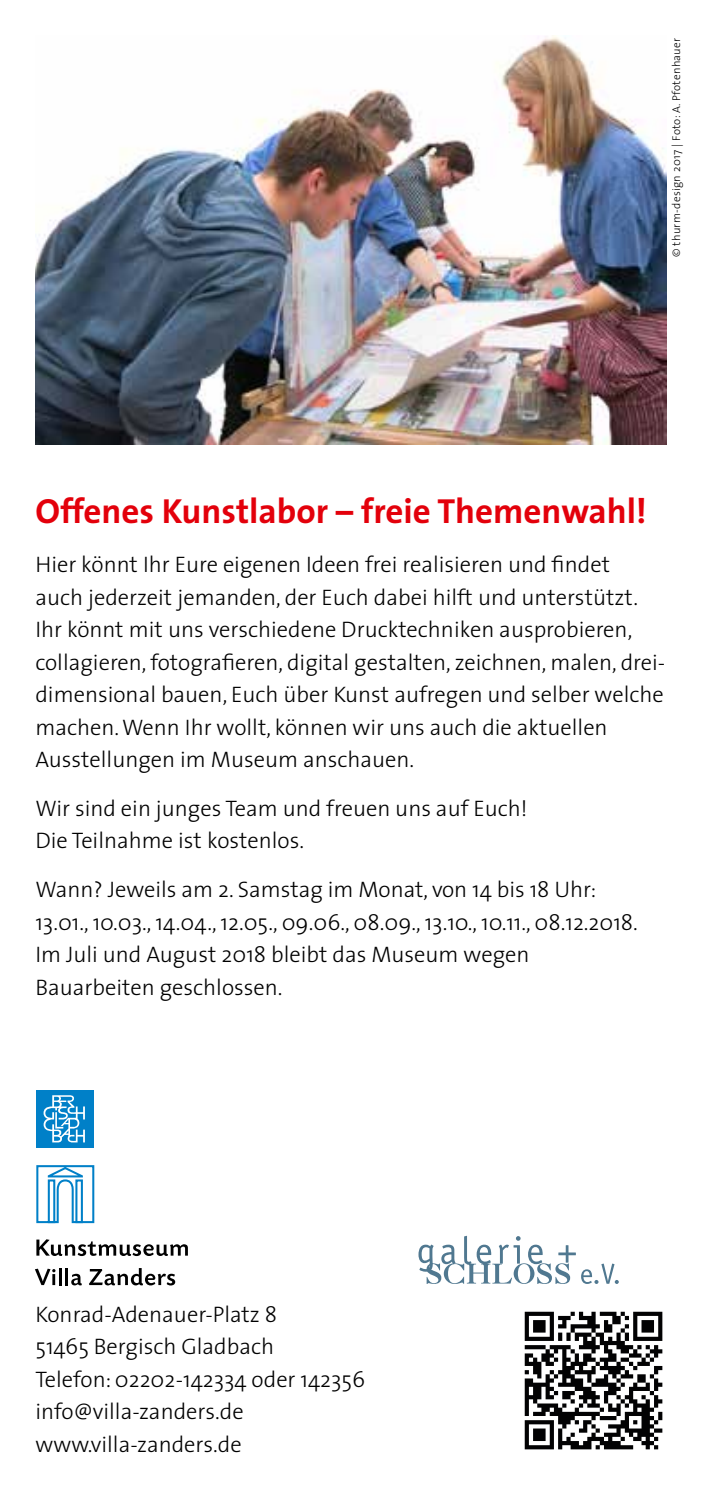
<style>
.page{position:relative;width:702px;height:1489px;background:#fff}
.page>*{position:absolute;margin:0;border:0;box-sizing:border-box;transform-origin:0 0}
.t1{font:700 35px "The Sans";color:#e3000b}
.t2{font:300 22.5px/32.5px "The Sans";color:#000}
.t3{font:300 11.25px "The Sans";letter-spacing:.025em;color:#000}
</style>
<div class="page">
<svg style="left:418px;top:1235px;width:200px;height:48px"></svg>
<svg style="left:36px;top:1147px;width:58px;height:1px"></svg>
<div style="left:36px;top:1089px;width:58px;height:58px;background:#0080c8"></div>
<svg style="left:44px;top:1095px;width:41px;height:47px"></svg>
<svg style="left:36px;top:1165px;width:59px;height:58px"></svg>
<svg style="left:35px;top:1268px;width:20px;height:16px"></svg>
<hr style="left:59px;top:1267px;width:3px;height:17px;background:#000">
<hr style="left:65px;top:1267px;width:3px;height:17px;background:#000">
<svg style="left:71px;top:1273px;width:11px;height:12px"></svg>
<svg style="left:89px;top:1268px;width:86px;height:17px"></svg>
<svg style="left:36px;top:1239px;width:152px;height:16px"></svg>
<img style="left:35px;top:35px;width:631px;height:409px">
<svg style="left:524px;top:1311px;width:138px;height:138px"></svg>
<p class="t3" style="left:667px;top:257px;width:221px;rotate:-90deg">© thurm-design 2017 | Foto: A. Pfotenhauer</p>
<h1 class="t1" style="left:35px;top:482px;width:613px">Offenes Kunstlabor – freie Themenwahl!</h1>
<p class="t2" style="left:35px;top:547px;width:631px">Hier könnt Ihr Eure eigenen Ideen frei realisieren und findet<br>auch jederzeit jemanden, der Euch dabei hilft und unterstützt.<br>Ihr könnt mit uns verschiedene Drucktechniken ausprobieren, collagieren, fotografieren, digital gestalten, zeichnen, malen, drei&shy;dimensional bauen, Euch über Kunst aufregen und selber welche machen. Wenn Ihr wollt, können wir uns auch die aktuellen Ausstellungen im Museum anschauen.</p>
<p class="t2" style="left:35px;top:791px;width:493px">Wir sind ein junges Team und freuen uns auf Euch!<br>Die Teilnahme ist kostenlos.</p>
<p class="t2" style="left:35px;top:872px;width:604px">Wann? Jeweils am 2. Samstag im Monat, von 14 bis 18 Uhr:<br>13.01., 10.03., 14.04., 12.05., 09.06., 08.09., 13.10., 10.11., 08.12.2018.<br>Im Juli und August 2018 bleibt das Museum wegen Bauarbeiten geschlossen.</p>
<p class="t2" style="left:35px;top:1297px;width:331px">Konrad-Adenauer-Platz 8<br>51465 Bergisch Gladbach<br>Telefon: 02202-142334 oder 142356 info@villa-zanders.de www.villa-zanders.de</p>
</div>
